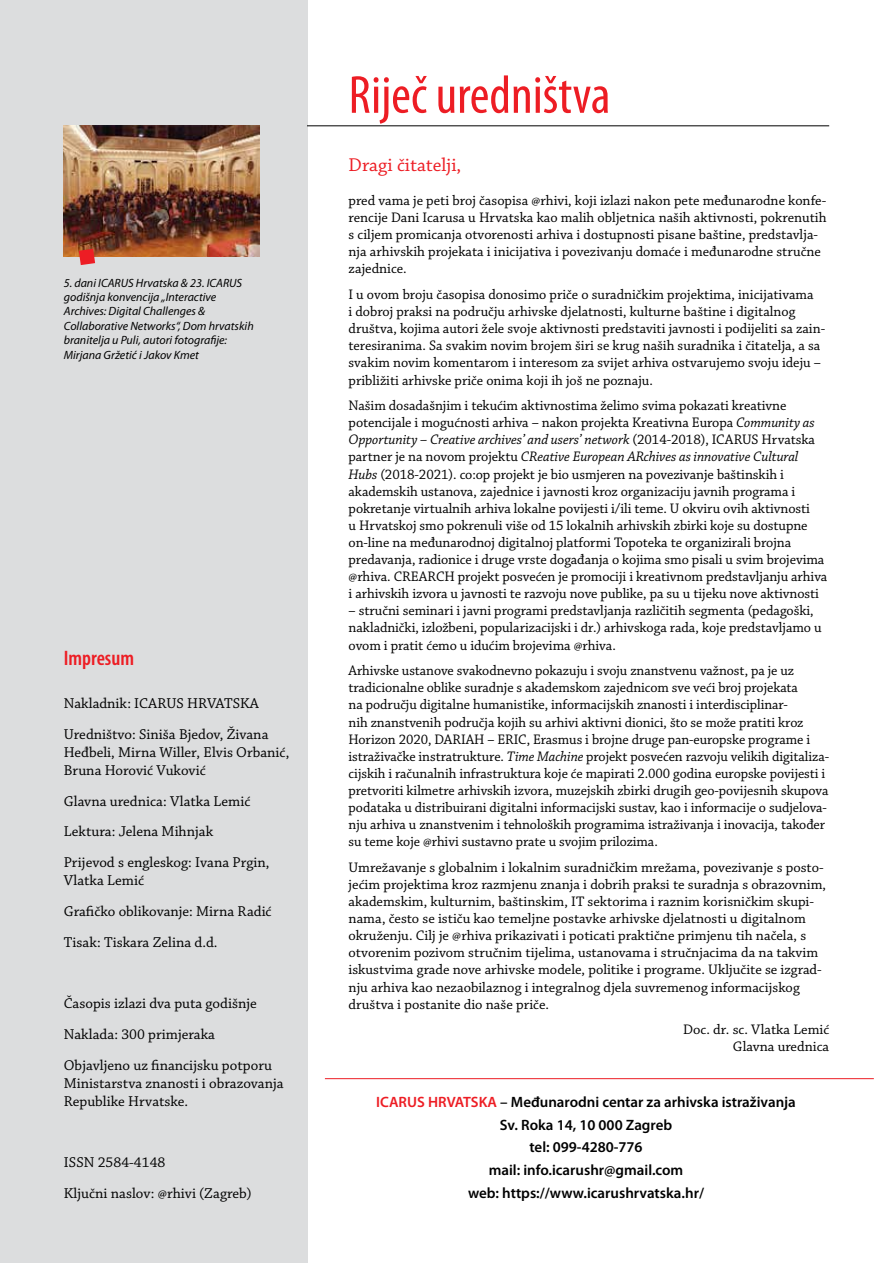
<style>
.page{position:relative;width:893px;height:1263px;background:#fff}
.page>*{position:absolute;margin:0;border:0;box-sizing:border-box;transform-origin:0 0}
.t1{font:condensed 54px "Myriad Pro";color:#ed1d24}
.t2{font:600 condensed 21px "Myriad Pro";color:#ed1d24}
.t3{font:19.5px "Chaparral Pro";color:#ed1d24}
.t4{font:15px/30.8px "Chaparral Pro";color:#000}
.t5{font:600 15px/22.8px "Myriad Pro";color:#000;text-align:center}
.t6{font:14.55px/17.1px "Chaparral Pro";letter-spacing:-.005em;color:#000}
.t7{font:italic 12px/14.4px "Myriad Pro";color:#000}
.s1{font-style:italic}
.s2{color:#ed1d24}
</style>
<div class="page">
<div style="left:0;top:0;width:307px;height:1263px;background:#dcddde"></div>
<hr style="left:325px;top:1078px;width:549px;height:1px;background:#ed1d24">
<hr style="left:307px;top:125px;width:522px;height:1px;background:#000">
<img style="left:64px;top:125px;width:196px;height:131px">
<svg style="left:79px;top:249px;width:16px;height:16px"></svg>
<p class="t7" style="left:64px;top:275px;width:191px">5. dani ICARUS Hrvatska &amp; 23. ICARUS godišnja konvencija „Interactive Archives: Digital Challenges &amp; Collaborative Networks“, Dom hrvatskih branitelja u Puli, autori fotografije:<br>Mirjana Gržetić i Jakov Kmet</p>
<h2 class="t2" style="left:64px;top:645px;width:72px">Impresum</h2>
<p class="t4" style="left:64px;top:688px;width:206px">Nakladnik: ICARUS HRVATSKA<br>Uredništvo: Siniša Bjedov, Živana</p>
<p class="t4" style="left:64px;top:744px;width:227px;line-height:18px">Heđbeli, Mirna Willer, Elvis Orbanić,<br>Bruna Horović Vuković</p>
<p class="t4" style="left:64px;top:786px;width:207px">Glavna urednica: Vlatka Lemić<br>Lektura: Jelena Mihnjak<br>Prijevod s engleskog: Ivana Prgin,</p>
<p class="t4" style="left:64px;top:865px;width:209px">Vlatka Lemić<br>Grafičko oblikovanje: Mirna Radić<br>Tisak: Tiskara Zelina d.d.</p>
<p class="t4" style="left:64px;top:988px;width:210px">Časopis izlazi dva puta godišnje<br>Naklada: 300 primjeraka<br>Objavljeno uz financijsku potporu</p>
<p class="t4" style="left:64px;top:1074px;width:221px;line-height:18px">Ministarstva znanosti i obrazovanja<br>Republike Hrvatske.</p>
<p class="t4" style="left:64px;top:1147px;width:189px">ISSN 2584-4148<br>Ključni naslov: @rhivi (Zagreb)</p>
<h1 class="t1" style="left:349px;top:62px;width:263px">Riječ uredništva</h1>
<h3 class="t3" style="left:349px;top:154px;width:114px">Dragi čitatelji,</h3>
<p class="t6" style="left:349px;top:192px;width:480px">pred vama je peti broj časopisa @rhivi, koji izlazi nakon pete međunarodne konfe&shy;rencije Dani Icarusa u Hrvatska kao malih obljetnica naših aktivnosti, pokrenutih s ciljem promicanja otvorenosti arhiva i dostupnosti pisane baštine, predstavlja&shy;nja arhivskih projekata i inicijativa i povezivanju domaće i međunarodne stručne zajednice.</p>
<p class="t6" style="left:349px;top:286px;width:478px">I u ovom broju časopisa donosimo priče o suradničkim projektima, inicijativama<br>i dobroj praksi na području arhivske djelatnosti, kulturne baštine i digitalnog društva, kojima autori žele svoje aktivnosti predstaviti javnosti i podijeliti sa zain&shy;teresiranima. Sa svakim novim brojem širi se krug naših suradnika i čitatelja, a sa svakim novim komentarom i interesom za svijet arhiva ostvarujemo svoju ideju – približiti arhivske priče onima koji ih još ne poznaju.</p>
<p class="t6" style="left:349px;top:398px;width:480px">Našim dosadašnjim i tekućim aktivnostima želimo svima pokazati kreativne potencijale i mogućnosti arhiva – nakon projekta Kreativna Europa <span class="s1">Community as Opportunity – Creative archives’ and users’ network</span> (2014-2018), ICARUS Hrvatska partner je na novom projektu <span class="s1">CReative European ARchives as innovative Cultural Hubs</span> (2018-2021). co:op projekt je bio usmjeren na povezivanje baštinskih i akademskih ustanova, zajednice i javnosti kroz organizaciju javnih programa i pokretanje virtualnih arhiva lokalne povijesti i/ili teme. U okviru ovih aktivnosti<br>u Hrvatskoj smo pokrenuli više od 15 lokalnih arhivskih zbirki koje su dostupne on-line na međunarodnoj digitalnoj platformi Topoteka te organizirali brojna predavanja, radionice i druge vrste događanja o kojima smo pisali u svim brojevima @rhiva. CREARCH projekt posvećen je promociji i kreativnom predstavljanju arhiva i arhivskih izvora u javnosti te razvoju nove publike, pa su u tijeku nove aktivnosti</p>
<p class="t6" style="left:349px;top:603px;width:475px">– stručni seminari i javni programi predstavljanja različitih segmenta (pedagoški, nakladnički, izložbeni, popularizacijski i dr.) arhivskoga rada, koje predstavljamo u ovom i pratit ćemo u idućim brojevima @rhiva.</p>
<p class="t6" style="left:349px;top:663px;width:482px">Arhivske ustanove svakodnevno pokazuju i svoju znanstvenu važnost, pa je uz tradicionalne oblike suradnje s akademskom zajednicom sve veći broj projekata<br>na području digitalne humanistike, informacijskih znanosti i interdisciplinar-<br>nih znanstvenih područja kojih su arhivi aktivni dionici, što se može pratiti kroz Horizon 2020, DARIAH – ERIC, Erasmus i brojne druge pan-europske programe i istraživačke instratrukture. <span class="s1">Time Machine</span> projekt posvećen razvoju velikih digitaliza&shy;cijskih i računalnih infrastruktura koje će mapirati 2.000 godina europske povijesti i pretvoriti kilmetre arhivskih izvora, muzejskih zbirki drugih geo-povijesnih skupova podataka u distribuirani digitalni informacijski sustav, kao i informacije o sudjelova&shy;nju arhiva u znanstvenim i tehnoloških programima istraživanja i inovacija, također su teme koje @rhivi sustavno prate u svojim prilozima.</p>
<p class="t6" style="left:349px;top:859px;width:479px">Umrežavanje s globalnim i lokalnim suradničkim mrežama, povezivanje s posto&shy;jećim projektima kroz razmjenu znanja i dobrih praksi te suradnja s obrazovnim, akademskim, kulturnim, baštinskim, IT sektorima i raznim korisničkim skupi&shy;nama, često se ističu kao temeljne postavke arhivske djelatnosti u digitalnom okruženju. Cilj je @rhiva prikazivati i poticati praktične primjenu tih načela, s otvorenim pozivom stručnim tijelima, ustanovama i stručnjacima da na takvim iskustvima grade nove arhivske modele, politike i programe. Uključite se izgrad&shy;nju arhiva kao nezaobilaznog i integralnog djela suvremenog informacijskog društva i postanite dio naše priče.</p>
<p class="t6" style="left:683px;top:1022px;width:148px;text-align:right">Doc. dr. sc. Vlatka Lemić<br>Glavna urednica</p>
<p class="t5" style="left:376px;top:1090px;width:421px"><span class="s2">ICARUS HRVATSKA</span> – Međunarodni centar za arhivska istraživanja Sv. Roka 14, 10 000 Zagreb<br>tel: 099-4280-776<br>mail: info.icarushr@gmail.com<br>web: https://www.icarushrvatska.hr/</p>
</div>
